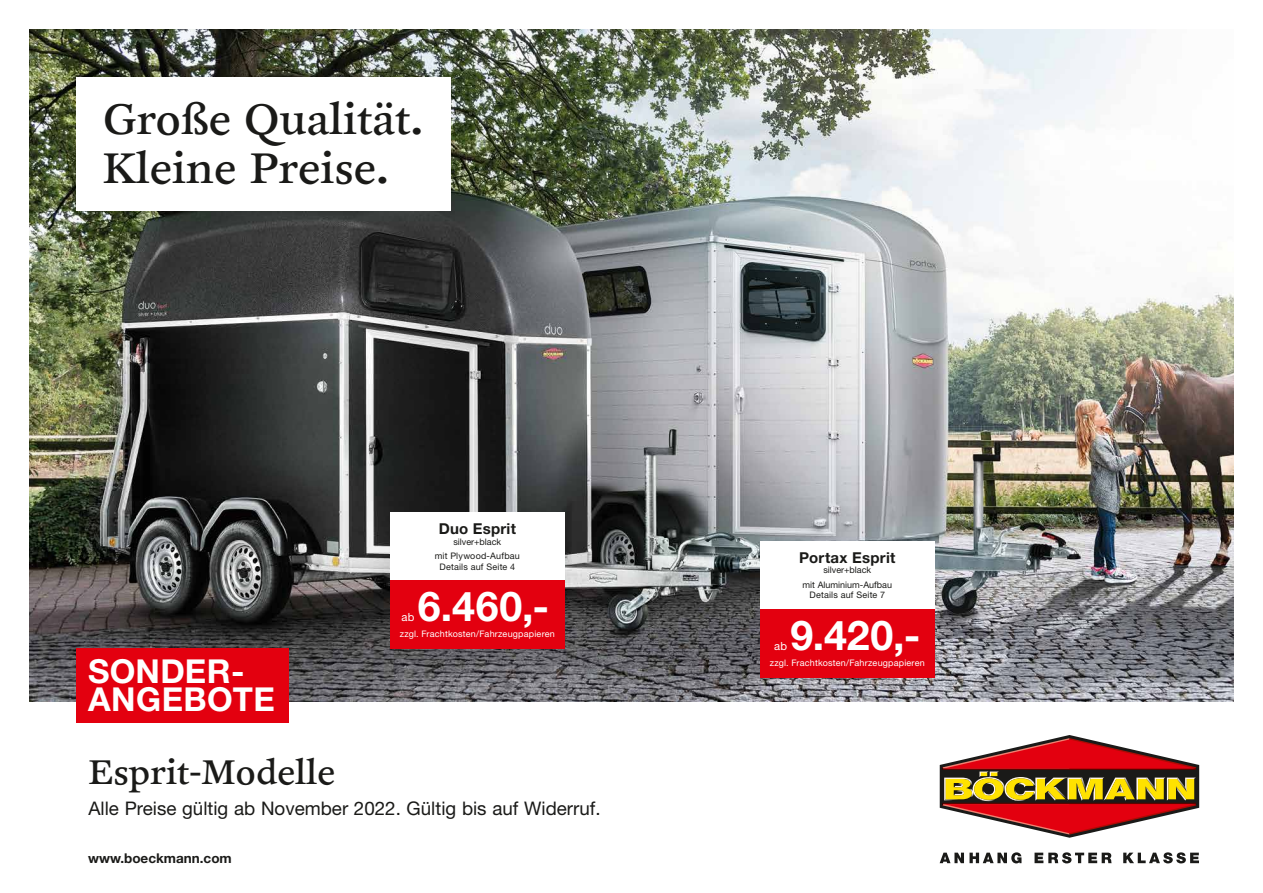
<style>
.page{position:relative;width:1263px;height:893px;background:#fff}
.page>*{position:absolute;margin:0;border:0;box-sizing:border-box;transform-origin:0 0}
.t1{font:45px/49.5px "Clifford Six Offc";color:#1a1a18}
.t2{font:700 41.1px "Helvetica Neue LT Std";letter-spacing:.015em;color:#fff}
.t3{font:36px "Clifford Six Offc";color:#1a1a18}
.t4{font:700 33px/29px "Helvetica Neue LT Std";letter-spacing:.015em;color:#fff}
.t5{font:18.75px "Helvetica Neue LT Std";color:#1a1a18}
.t6{font:700 15px "Helvetica Neue LT Std";letter-spacing:.015em;color:#1a1a18}
.t7{font:700 13.5px "Helvetica Neue LT Std";color:#1a1a18}
.t8{font:11.25px "Helvetica Neue LT Std";color:#fff}
.t9{font:9px "Helvetica Neue LT Std";letter-spacing:.025em;color:#fff}
.t10{font:9px/14.7px "Helvetica Neue LT Std";letter-spacing:.005em;color:#1a1a18;text-align:center}
.t11{font:9px "Helvetica Neue LT Std";letter-spacing:.025em;color:#1a1a18}
</style>
<div class="page">
<img style="left:30px;top:30px;width:1203px;height:672px">
<div style="left:77px;top:77px;width:374px;height:133px;background:#fff"></div>
<div style="left:77px;top:649px;width:212px;height:74px;background:#e3000f"></div>
<svg style="left:940px;top:852px;width:81px;height:11px"></svg>
<svg style="left:1034px;top:852px;width:77px;height:11px"></svg>
<svg style="left:1123px;top:852px;width:76px;height:11px"></svg>
<svg style="left:940px;top:735px;width:259px;height:103px"></svg>
<div style="left:760px;top:541px;width:174px;height:68px;background:#fff"></div>
<div style="left:760px;top:609px;width:174px;height:68px;background:#e3000f"></div>
<div style="left:390px;top:513px;width:174px;height:68px;background:#fff"></div>
<div style="left:390px;top:581px;width:174px;height:68px;background:#e3000f"></div>
<h1 class="t1" style="left:103px;top:97px;width:322px">Große Qualität.<br>Kleine Preise.</h1>
<h3 class="t6" style="left:439px;top:520px;width:79px">Duo Esprit</h3>
<p class="t10" style="left:435px;top:534px;width:87px">silver+black<br>mit Plywood-Aufbau</p>
<p class="t11" style="left:439px;top:561px;width:77px">Details auf Seite 4</p>
<h3 class="t4" style="left:88px;top:656px;width:188px">SONDER-<br>ANGEBOTE</h3>
<h2 class="t2" style="left:418px;top:581px;width:133px">6.460,-</h2>
<p class="t9" style="left:400px;top:629px;width:157px">zzgl. Frachtkosten/Fahrzeugpapieren</p>
<p class="t8" style="left:402px;top:610px;width:14px">ab</p>
<h3 class="t3" style="left:88px;top:752px;width:248px">Esprit-Modelle</h3>
<h3 class="t5" style="left:88px;top:797px;width:514px">Alle Preise gültig ab November 2022. Gültig bis auf Widerruf.</h3>
<h3 class="t7" style="left:88px;top:849px;width:145px">www.boeckmann.com</h3>
<h3 class="t6" style="left:799px;top:548px;width:98px">Portax Esprit</h3>
<p class="t10" style="left:802px;top:562px;width:91px">silver+black<br>mit Aluminium-Aufbau</p>
<p class="t11" style="left:809px;top:590px;width:77px">Details auf Seite 7</p>
<h2 class="t2" style="left:790px;top:610px;width:131px">9.420,-</h2>
<p class="t9" style="left:770px;top:657px;width:157px">zzgl. Frachtkosten/Fahrzeugpapieren</p>
<p class="t8" style="left:774px;top:639px;width:14px">ab</p>
</div>
